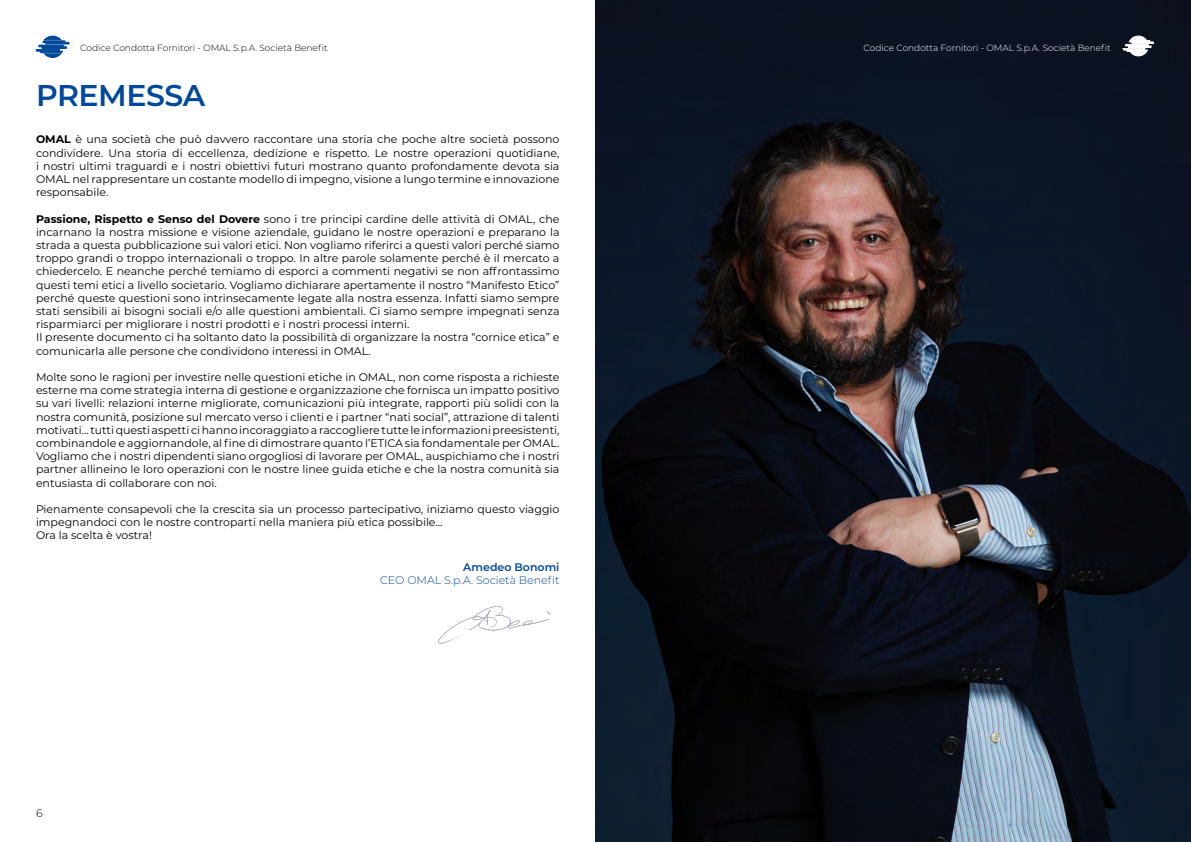
<style>
.page{position:relative;width:1191px;height:842px;background:#fff}
.page>*{position:absolute;margin:0;border:0;box-sizing:border-box;transform-origin:0 0}
.t1{font:600 30px "Montserrat";letter-spacing:-.015em;color:#00489a}
.t2{font:11px/13.2px "Montserrat";color:#000;text-align:justify}
.t3{font:300 11px "Montserrat";color:#00489a}
.t4{font:600 11px "Montserrat";color:#00489a}
.t5{font:300 11px "Montserrat";color:#000}
.t6{font:300 9px "Montserrat";color:#000}
.t7{font:300 9px "Montserrat";color:#fff}
.s1{font-weight:700}
</style>
<div class="page">
<svg style="left:36px;top:36px;width:33px;height:21px"></svg>
<img style="left:438px;top:606px;width:113px;height:37px">
<img style="left:595px;top:0;width:596px;height:842px">
<svg style="left:1123px;top:36px;width:30px;height:20px"></svg>
<p class="t6" style="left:80px;top:42px;width:249px">Codice Condotta Fornitori - OMAL S.p.A. Società Benefit</p>
<h1 class="t1" style="left:36px;top:74px;width:171px">PREMESSA</h1>
<p class="t2" style="left:36px;top:133px;width:525px"><span class="s1">OMAL</span> è una società che può davvero raccontare una storia che poche altre società possono condividere. Una storia di eccellenza, dedizione e rispetto. Le nostre operazioni quotidiane, i nostri ultimi traguardi e i nostri obiettivi futuri mostrano quanto profondamente devota sia OMAL nel rappresentare un costante modello di impegno, visione a lungo termine e innovazione responsabile.</p>
<p class="t2" style="left:36px;top:212px;width:525px;text-align:left"><span class="s1">Passione, Rispetto e Senso del Dovere</span> sono i tre principi cardine delle attività di OMAL, che incarnano la nostra missione e visione aziendale, guidano le nostre operazioni e preparano la strada a questa pubblicazione sui valori etici. Non vogliamo riferirci a questi valori perché siamo troppo grandi o troppo internazionali o troppo. In altre parole solamente perché è il mercato a chiedercelo. E neanche perché temiamo di esporci a commenti negativi se non affrontassimo questi temi etici a livello societario. Vogliamo dichiarare apertamente il nostro “Manifesto Etico” perché queste questioni sono intrinsecamente legate alla nostra essenza. Infatti siamo sempre stati sensibili ai bisogni sociali e/o alle questioni ambientali. Ci siamo sempre impegnati senza risparmiarci per migliorare i nostri prodotti e i nostri processi interni.<br>Il presente documento ci ha soltanto dato la possibilità di organizzare la nostra “cornice etica” e comunicarla alle persone che condividono interessi in OMAL.</p>
<p class="t2" style="left:36px;top:370px;width:525px">Molte sono le ragioni per investire nelle questioni etiche in OMAL, non come risposta a richieste esterne ma come strategia interna di gestione e organizzazione che fornisca un impatto positivo su vari livelli: relazioni interne migliorate, comunicazioni più integrate, rapporti più solidi con la nostra comunità, posizione sul mercato verso i clienti e i partner “nati social”, attrazione di talenti motivati... tutti questi aspetti ci hanno incoraggiato a raccogliere tutte le informazioni preesistenti, combinandole e aggiornandole, al fine di dimostrare quanto l’ETICA sia fondamentale per OMAL.<br>Vogliamo che i nostri dipendenti siano orgogliosi di lavorare per OMAL, auspichiamo che i nostri partner allineino le loro operazioni con le nostre linee guida etiche e che la nostra comunità sia entusiasta di collaborare con noi.</p>
<p class="t2" style="left:36px;top:502px;width:525px;text-align:left">Pienamente consapevoli che la crescita sia un processo partecipativo, iniziamo questo viaggio impegnandoci con le nostre controparti nella maniera più etica possibile...<br>Ora la scelta è vostra!</p>
<p class="t5" style="left:36px;top:805px;width:8px">6</p>
<p class="t4" style="left:463px;top:559px;width:98px">Amedeo Bonomi</p>
<p class="t3" style="left:380px;top:573px;width:181px">CEO OMAL S.p.A. Società Benefit</p>
<p class="t7" style="left:863px;top:42px;width:249px">Codice Condotta Fornitori - OMAL S.p.A. Società Benefit</p>
</div>
